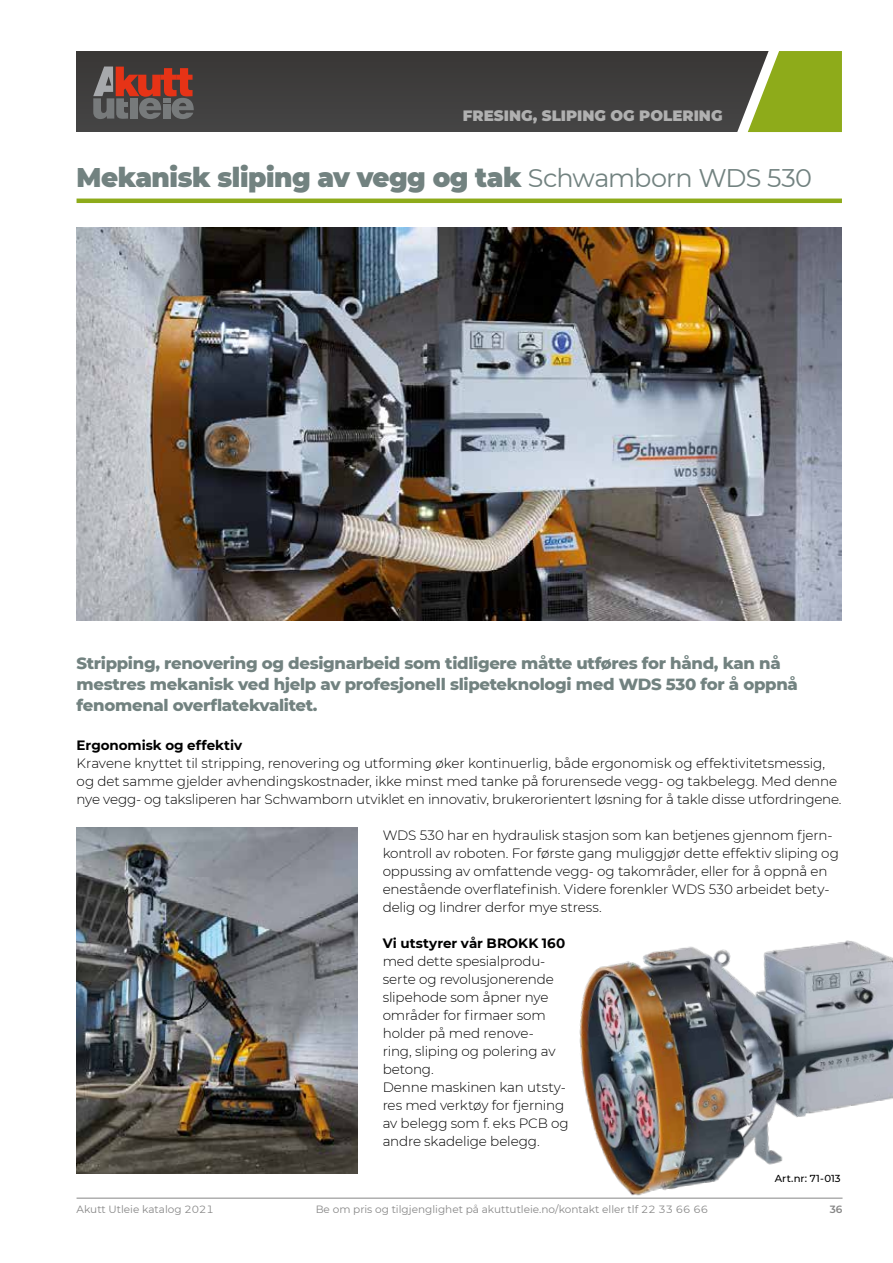
<style>
.page{position:relative;width:893px;height:1263px;background:#fff}
.page>*{position:absolute;margin:0;border:0;box-sizing:border-box;transform-origin:0 0}
.t1{font:900 27px "Montserrat";letter-spacing:-.02em;color:#728280}
.t2{font:800 16.5px/21px "Montserrat";letter-spacing:-.02em;color:#728280}
.t3{font:900 15px "Montserrat";color:#b0b0b0}
.t4{font:300 13.5px/18px "Montserrat";letter-spacing:-.01em;color:#000}
.t5{font:700 13.5px "Montserrat";color:#000}
.t6{font:10.5px "Montserrat";color:#878787}
.t7{font:600 10.5px "Montserrat";color:#878787}
.t8{font:500 10.2px "Montserrat";letter-spacing:.01em;color:#000}
.s1{font-weight:400;font-size:25.5px}
</style>
<div class="page">
<hr style="left:77px;top:1198px;width:765px;height:1px;background:#878787">
<div style="left:77px;top:51px;width:692px;height:81px;background:#3f3e3d"></div>
<svg style="left:93px;top:67px;width:101px;height:52px"></svg>
<svg style="left:737px;top:51px;width:105px;height:81px"></svg>
<hr style="left:77px;top:199px;width:765px;height:4px;background:#8eab1a">
<img style="left:77px;top:228px;width:765px;height:393px">
<img style="left:77px;top:828px;width:280px;height:346px">
<img style="left:567px;top:940px;width:326px;height:259px">
<p class="t3" style="left:463px;top:105px;width:261px">FRESING, SLIPING OG POLERING</p>
<h1 class="t1" style="left:77px;top:157px;width:737px">Mekanisk sliping av vegg og tak <span class="s1">Schwamborn WDS 530</span></h1>
<p class="t2" style="left:77px;top:651px;width:723px">Stripping, renovering og designarbeid som tidligere måtte utføres for hånd, kan nå mestres mekanisk ved hjelp av profesjonell slipeteknologi med WDS 530 for å oppnå -fenomenal overflatekvalitet.</p>
<p class="t5" style="left:77px;top:735px;width:167px">Ergonomisk og effektiv</p>
<p class="t4" style="left:77px;top:753px;width:767px">Kravene knyttet til stripping, renovering og utforming øker kontinuerlig, både ergonomisk og effektivitetsmessig, og det samme gjelder avhendingskostnader, ikke minst med tanke på forurensede vegg- og takbelegg. Med denne nye vegg- og taksliperen har Schwamborn utviklet en innovativ, brukerorientert løsning for å takle disse utfordringene.</p>
<p class="t4" style="left:383px;top:825px;width:458px">WDS 530 har en hydraulisk stasjon som kan betjenes gjennom fjern&shy;kontroll av roboten. For første gang muliggjør dette effektiv sliping og oppussing av omfattende vegg- og takområder, eller for å oppnå en enestående overflatefinish. Videre forenkler WDS 530 arbeidet bety&shy;delig og lindrer derfor mye stress.</p>
<p class="t5" style="left:383px;top:933px;width:184px">Vi utstyrer vår BROKK 160</p>
<p class="t4" style="left:383px;top:951px;width:188px">med dette spesialprodu&shy;serte og revolusjonerende slipehode som åpner nye områder for firmaer som holder på med renove-<br>ring, sliping og polering av betong.<br>Denne maskinen kan utsty&shy;res med verktøy for fjerning av belegg som f. eks PCB og andre skadelige belegg.</p>
<p class="t8" style="left:775px;top:1171px;width:67px">Art.nr: 71-013</p>
<p class="t6" style="left:77px;top:1202px;width:139px">Akutt Utleie katalog 2021</p>
<p class="t6" style="left:316px;top:1202px;width:394px">Be om pris og tilgjenglighet på akuttutleie.no/kontakt eller tlf 22 33 66 66</p>
<p class="t7" style="left:830px;top:1202px;width:14px">36</p>
</div>
